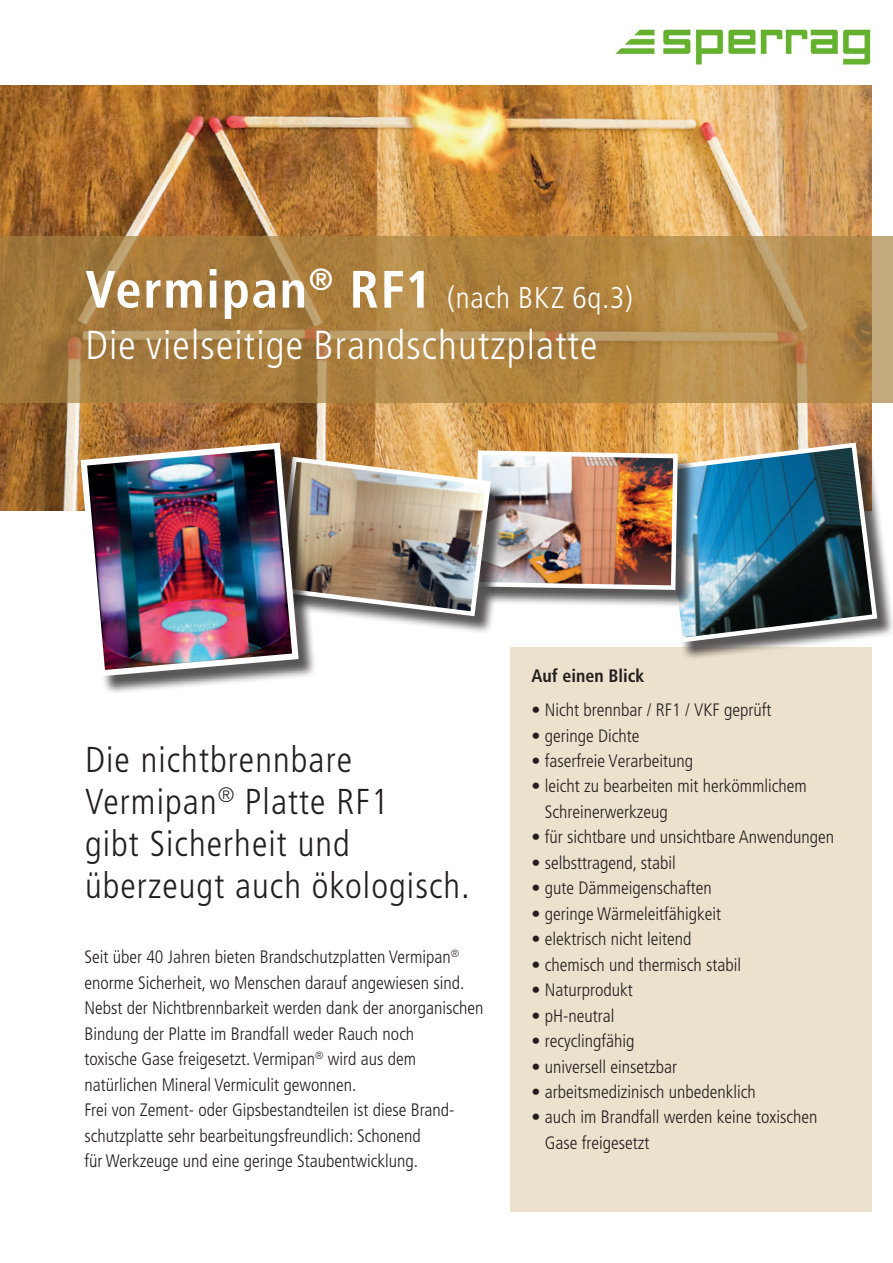
<style>
.page{position:relative;width:893px;height:1263px;background:#fff}
.page>*{position:absolute;margin:0;border:0;box-sizing:border-box;transform-origin:0 0}
.Untertitel_light_wei{font:300 condensed 40.5px "Frutiger";letter-spacing:.03em;color:#fff}
.Untertitel_claim_sch{font:300 condensed 36px/42px "Frutiger";letter-spacing:.03em;color:#231f20}
.Untertitel_light_wei-2{font:300 condensed 30px "Frutiger";letter-spacing:.025em;color:#fff}
.Grundschrift_Claim{font:300 condensed 18px/25.5px "Frutiger";color:#231f20}
.Zwischentitel_fett{font:700 condensed 18px "Frutiger";color:#231f20}
.s1{font-weight:700;font-size:52.5px}
.s2{font-family:"Frutiger LT Pro"}
</style>
<div class="page">
<div style="left:510px;top:647px;width:362px;height:565px;background:#ece1cd"></div>
<img style="left:0;top:85px;width:872px;height:425px">
<svg style="left:0;top:237px;width:893px;height:166px"></svg>
<div style="left:660px;top:445px;width:233px;height:216px;background:#231f20;opacity:.75"></div>
<img style="left:655px;top:440px;width:225px;height:205px">
<div style="left:478px;top:453px;width:218px;height:155px;background:#231f20;opacity:.75"></div>
<div style="left:279px;top:460px;width:230px;height:174px;background:#231f20;opacity:.75"></div>
<img style="left:317px;top:448px;width:363px;height:171px">
<div style="left:83px;top:445px;width:234px;height:249px;background:#231f20;opacity:.75"></div>
<img style="left:77px;top:439px;width:225px;height:241px">
<img style="left:615px;top:29px;width:256px;height:36px">
<p class="Untertitel_light_wei-2" style="left:85px;top:280px;width:549px"><span class="s1">Vermipan</span><sup>®</sup> <span class="s1">RF1</span> (nach BKZ 6<span class="s2">q</span>.3)</p>
<p class="Untertitel_light_wei" style="left:85px;top:322px;width:514px">Die vielseitige Brandschutzplatte</p>
<p class="Untertitel_claim_sch" style="left:85px;top:739px;width:386px">Die nichtbrennbare<br>Vermipan<sup>®</sup> Platte RF1<br>gibt Sicherheit und überzeugt auch ökologisch.</p>
<p class="Grundschrift_Claim" style="left:84px;top:944px;width:400px">Seit über 40 Jahren bieten Brandschutzplatten Vermipan<sup>® </sup>enorme Sicherheit, wo Menschen darauf angewiesen sind.<br>Nebst der Nichtbrennbarkeit werden dank der anorganischen Bindung der Platte im Brandfall weder Rauch noch<br>toxische Gase freigesetzt. Vermipan<sup>®</sup> wird aus dem natürlichen Mineral Vermiculit gewonnen.</p>
<p class="Grundschrift_Claim" style="left:84px;top:1097px;width:372px">Frei von Zement- oder Gipsbestandteilen ist diese Brand&shy;schutzplatte sehr bearbeitungsfreundlich: Schonend<br>für Werkzeuge und eine geringe Staubentwicklung.</p>
<p class="Zwischentitel_fett" style="left:531px;top:665px;width:115px">Auf einen Blick</p>
<p class="Grundschrift_Claim" style="left:531px;top:697px;width:241px">• Nicht brennbar / RF1 <span class="s2">/ VKF geprüft</span></p>
<p class="Grundschrift_Claim" style="left:531px;top:723px;width:109px">• geringe Dichte</p>
<p class="Grundschrift_Claim" style="left:531px;top:748px;width:163px">• faserfreie Verarbeitung</p>
<p class="Grundschrift_Claim" style="left:545px;top:773px;width:264px;text-indent:-13px">• leicht zu bearbeiten mit herkömmlichem<br>Schreinerwerkzeug</p>
<p class="Grundschrift_Claim" style="left:531px;top:824px;width:304px">• für sichtbare und unsichtbare Anwendungen</p>
<p class="Grundschrift_Claim" style="left:531px;top:850px;width:146px">• selbsttragend, stabil</p>
<p class="Grundschrift_Claim" style="left:531px;top:875px;width:182px">• gute Dämmeigenschaften</p>
<p class="Grundschrift_Claim" style="left:531px;top:901px;width:191px">• geringe Wärmeleitfähigkeit</p>
<p class="Grundschrift_Claim" style="left:531px;top:926px;width:162px">• elektrisch nicht leitend</p>
<p class="Grundschrift_Claim" style="left:531px;top:952px;width:211px">• chemisch und thermisch stabil</p>
<p class="Grundschrift_Claim" style="left:531px;top:977px;width:103px">• Naturprodukt</p>
<p class="Grundschrift_Claim" style="left:531px;top:1003px;width:84px">• pH-neutral</p>
<p class="Grundschrift_Claim" style="left:531px;top:1028px;width:104px">• recyclingfähig</p>
<p class="Grundschrift_Claim" style="left:531px;top:1054px;width:147px">• universell einsetzbar</p>
<p class="Grundschrift_Claim" style="left:531px;top:1079px;width:226px">• arbeitsmedizinisch unbedenklich</p>
<p class="Grundschrift_Claim" style="left:545px;top:1105px;width:274px;text-indent:-13px">• auch im Brandfall werden keine toxischen<br>Gase freigesetzt</p>
</div>
